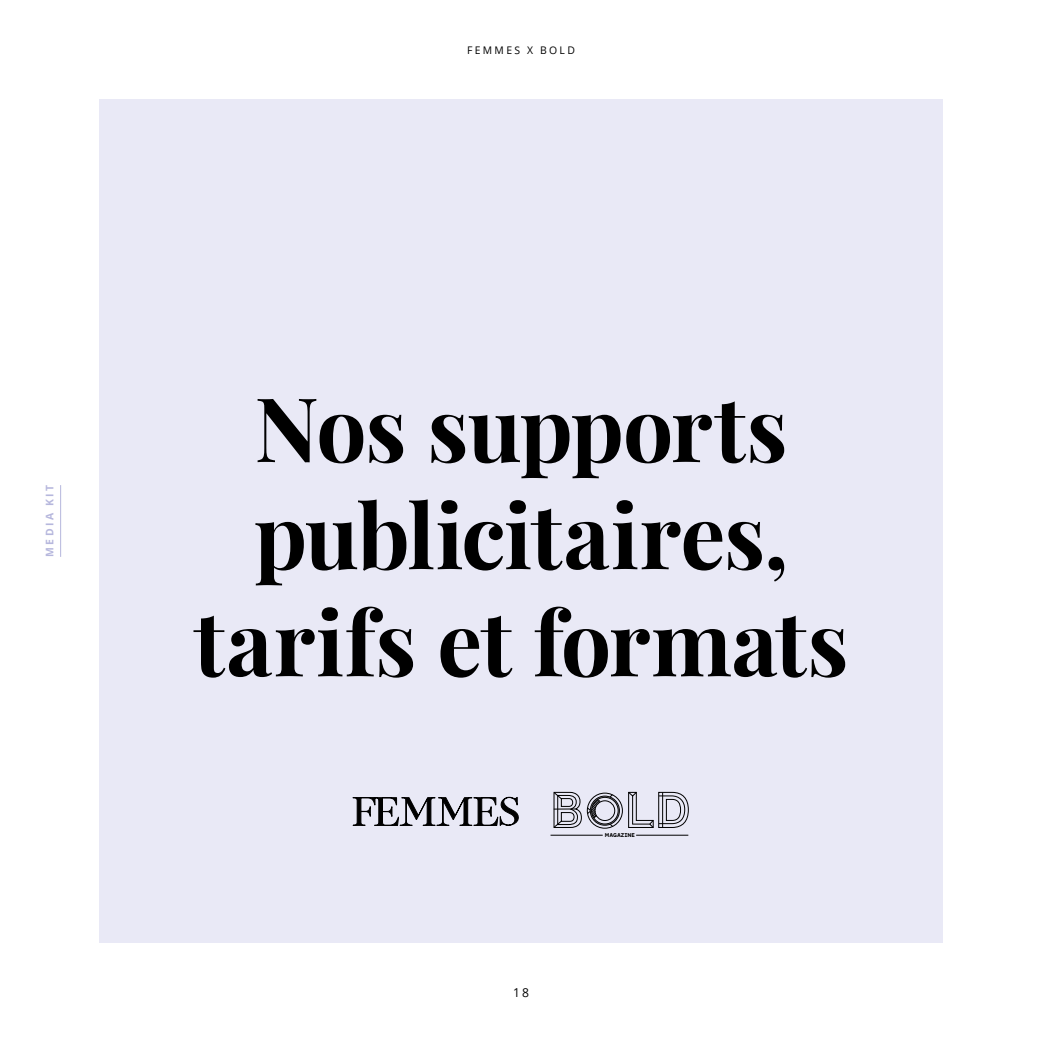
<style>
.page{position:relative;width:1042px;height:1042px;background:#fff}
.page>*{position:absolute;margin:0;border:0;box-sizing:border-box;transform-origin:0 0}
.t1{font:700 89.25px/107.1px "Playfair Display";letter-spacing:-.01em;color:#000;text-align:center}
.t2{font:12.25px "Open Sans";color:#000}
.t3{font:10.5px "Open Sans";letter-spacing:.23em;color:#000}
.t4{font:700 10.5px "Open Sans";letter-spacing:.235em;color:#b6b7dd}
.t5{font:900 5.42px "Spock Pro";color:#000}
</style>
<div class="page">
<hr style="left:60px;top:485px;width:1px;height:72px;background:#b6b7dd">
<div style="left:99px;top:99px;width:844px;height:844px;background:#e9e9f6"></div>
<svg style="left:553px;top:791px;width:136px;height:38px"></svg>
<hr style="left:550px;top:835px;width:53px;height:1px;background:#000">
<hr style="left:636px;top:835px;width:52px;height:1px;background:#000">
<svg style="left:353px;top:797px;width:166px;height:28px"></svg>
<p class="t4" style="left:42px;top:557px;width:73px;rotate:-90deg">MEDIA KIT</p>
<p class="t3" style="left:467px;top:43px;width:109px">FEMMES X BOLD</p>
<p class="t1" style="left:194px;top:367px;width:656px">Nos supports publicitaires, tarifs et formats</p>
<p class="t2" style="left:513px;top:984px;width:17px">18</p>
<p class="t5" style="left:605px;top:831px;width:32px">MAGAZINE</p>
</div>
